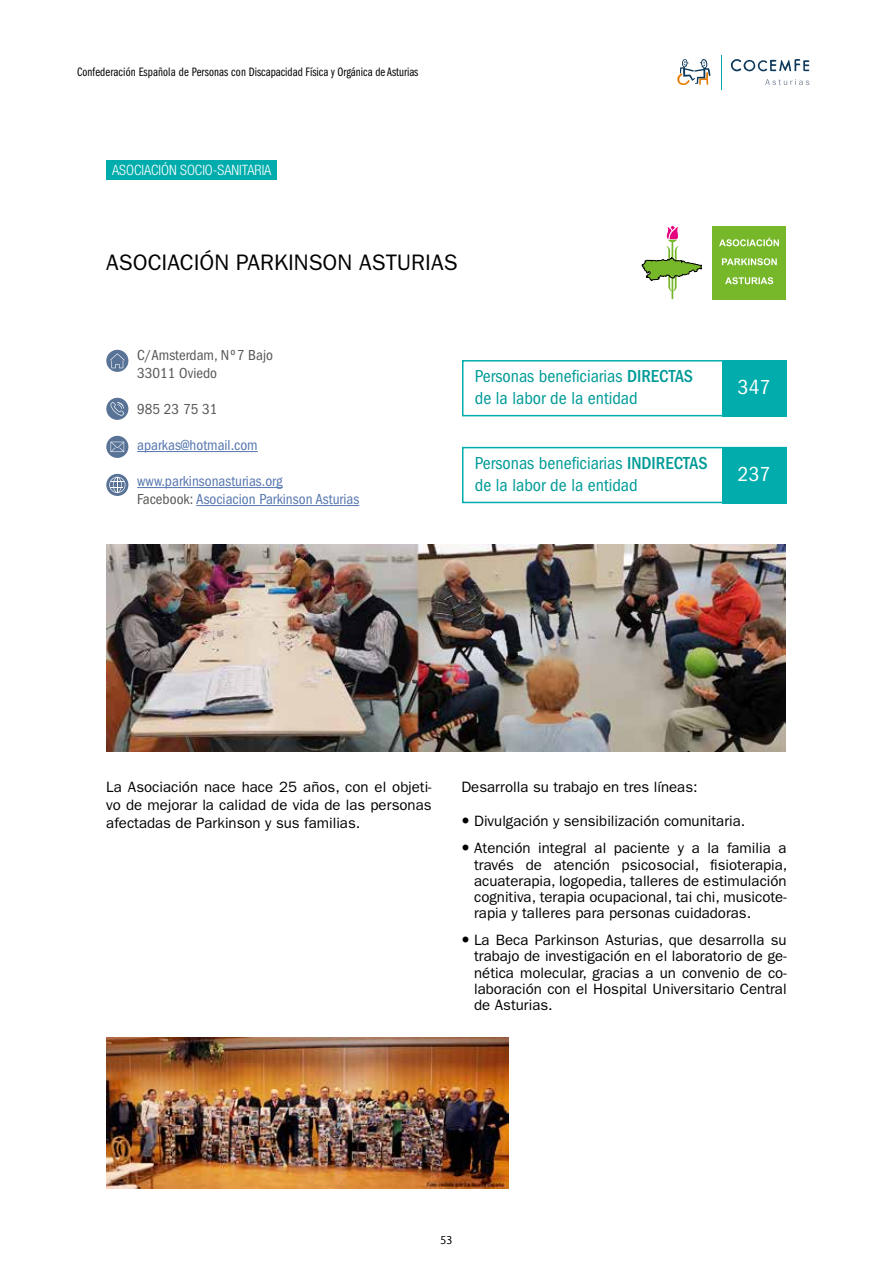
<style>
.page{position:relative;width:893px;height:1263px;background:#fff}
.page>*{position:absolute;margin:0;border:0;box-sizing:border-box;transform-origin:0 0}
.t1{font:22.5px "ITC Franklin Gothic Std";color:#000}
.t2{font:condensed 21px "ITC Franklin Gothic Std";color:#fff}
.t3{font:condensed 18px/21.6px "ITC Franklin Gothic Std";color:#009b97}
.t4{font:15px/16.2px "ITC Franklin Gothic Std";color:#000;text-align:justify}
.t5{font:condensed 15px/18px "ITC Franklin Gothic Std";color:#5576af}
.t6{font:condensed 15px/18px "ITC Franklin Gothic Std";color:#575756}
.t7{font:300 condensed 14.25px "Helvetica Neue LT Pro";color:#fff}
.t8{font:12.6px "ITC Franklin Gothic Std Bk Cp";letter-spacing:.005em;color:#000}
.t9{font:300 12px "Myriad Pro";color:#000}
.s1{color:#575756}
.s2{font-weight:500}
</style>
<div class="page">
<svg style="left:677px;top:59px;width:33px;height:26px"></svg>
<hr style="left:720px;top:55px;width:1px;height:34px;background:#00a7a6">
<svg style="left:731px;top:59px;width:78px;height:12px"></svg>
<svg style="left:765px;top:79px;width:44px;height:6px"></svg>
<img style="left:106px;top:544px;width:680px;height:208px">
<svg style="left:106px;top:350px;width:22px;height:22px"></svg>
<svg style="left:110px;top:353px;width:15px;height:15px"></svg>
<hr style="left:137px;top:451px;width:121px;height:1px;background:#5576af">
<hr style="left:137px;top:487px;width:145px;height:1px;background:#5576af">
<hr style="left:196px;top:505px;width:163px;height:1px;background:#5576af">
<div style="left:106px;top:398px;width:22px;height:22px;background:#597397;border-radius:50%"></div>
<svg style="left:110px;top:402px;width:14px;height:14px"></svg>
<div style="left:106px;top:160px;width:171px;height:20px;background:#00adac"></div>
<div style="left:462px;top:360px;width:325px;height:56px;border:2px solid #00adac"></div>
<div style="left:462px;top:447px;width:325px;height:56px;border:2px solid #00adac"></div>
<div style="left:722px;top:360px;width:65px;height:56px;background:#00adac"></div>
<div style="left:722px;top:447px;width:65px;height:56px;background:#00adac"></div>
<svg style="left:106px;top:474px;width:22px;height:22px"></svg>
<svg style="left:109px;top:477px;width:16px;height:16px"></svg>
<svg style="left:106px;top:436px;width:22px;height:22px"></svg>
<svg style="left:111px;top:442px;width:13px;height:10px"></svg>
<div style="left:712px;top:226px;width:74px;height:74px;background:#76b82a"></div>
<svg style="left:719px;top:238px;width:60px;height:8px"></svg>
<svg style="left:722px;top:258px;width:55px;height:7px"></svg>
<svg style="left:725px;top:277px;width:48px;height:7px"></svg>
<svg style="left:642px;top:225px;width:60px;height:74px"></svg>
<img style="left:106px;top:1037px;width:402px;height:151px">
<p class="t8" style="left:77px;top:65px;width:343px">Confederación Española de Personas con Discapacidad Física y Orgánica de Asturias</p>
<p class="t7" style="left:112px;top:162px;width:161px">ASOCIACIÓN SOCIO-SANITARIA</p>
<h1 class="t1" style="left:106px;top:249px;width:353px">ASOCIACIÓN PARKINSON ASTURIAS</h1>
<p class="t6" style="left:137px;top:346px;width:137px">C/Amsterdam, Nº7 Bajo<br>33011 Oviedo</p>
<p class="t6" style="left:137px;top:400px;width:82px">985 23 75 31</p>
<p class="t5" style="left:137px;top:436px;width:122px">aparkas@hotmail.com</p>
<p class="t5" style="left:137px;top:472px;width:224px">www.parkinsonasturias.org<br><span class="s1">Facebook:</span> Asociacion Parkinson Asturias</p>
<p class="t3" style="left:475px;top:366px;width:220px">Personas beneficiarias <span class="s2">DIRECTAS </span>de la labor de la entidad</p>
<p class="t3" style="left:475px;top:452px;width:234px">Personas beneficiarias <span class="s2">INDIRECTAS </span>de la labor de la entidad</p>
<h2 class="t2" style="left:738px;top:375px;width:34px">347</h2>
<h2 class="t2" style="left:738px;top:462px;width:34px">237</h2>
<p class="t4" style="left:106px;top:778px;width:327px;line-height:18px">La Asociación nace hace 25 años, con el objeti&shy;vo de mejorar la calidad de vida de las personas afectadas de Parkinson y sus familias.</p>
<p class="t4" style="left:461px;top:779px;width:238px">Desarrolla su trabajo en tres líneas:</p>
<p class="t4" style="left:474px;top:808px;width:314px;line-height:27px">Divulgación y sensibilización comunitaria.<br>Atención integral al paciente y a la familia a</p>
<p class="t4" style="left:474px;top:856px;width:315px">través de atención psicosocial, fisioterapia, acuaterapia, logopedia, talleres de estimulación cognitiva, terapia ocupacional, tai chi, musicote&shy;rapia y talleres para personas cuidadoras.</p>
<p class="t4" style="left:474px;top:932px;width:314px">La Beca Parkinson Asturias, que desarrolla su trabajo de investigación en el laboratorio de ge&shy;nética molecular, gracias a un convenio de co&shy;laboración con el Hospital Universitario Central de Asturias.</p>
<p class="t9" style="left:441px;top:1233px;width:13px">53</p>
</div>
